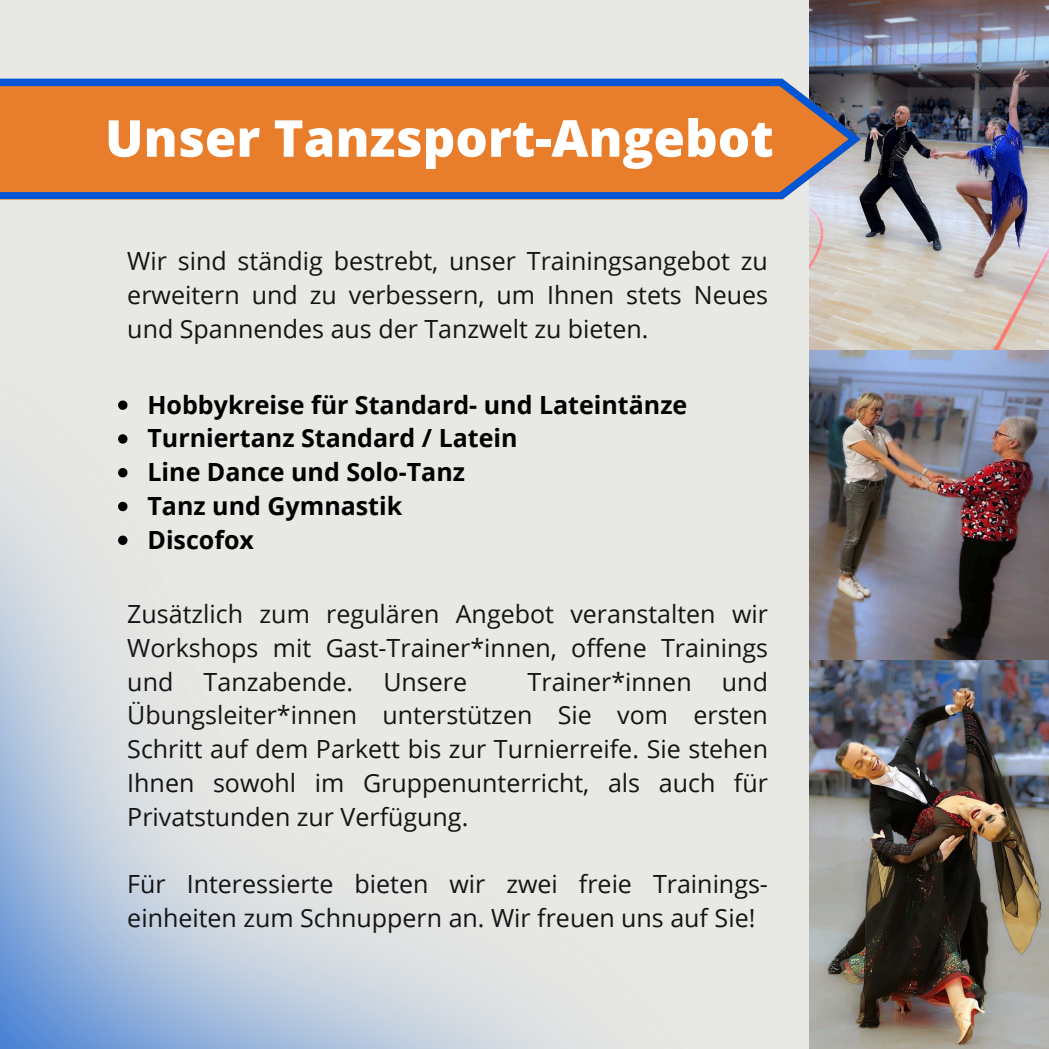
<style>
.page{position:relative;width:1049px;height:1049px;background:#fff}
.page>*{position:absolute;margin:0;border:0;box-sizing:border-box;transform-origin:0 0}
.t1{font:800 51px "Open Sans";color:#fff}
.t2{font:25px/33.8px "Open Sans";color:#141414;text-align:justify}
.t3{font:700 25px "Open Sans";color:#000}
</style>
<div class="page">
<div style="left:0;top:0;width:1048px;height:1048px;background:#e8e8e4"></div>
<img style="left:809px;top:349px;width:239px;height:699px">
<img style="left:809px;top:0;width:239px;height:349px">
<svg style="left:0;top:79px;width:860px;height:120px;background:#c87945"></svg>
<img style="left:0;top:403px;width:557px;height:645px">
<svg style="left:118px;top:400px;width:9px;height:10px"></svg>
<svg style="left:118px;top:434px;width:9px;height:9px"></svg>
<svg style="left:118px;top:468px;width:9px;height:9px"></svg>
<svg style="left:118px;top:501px;width:9px;height:10px"></svg>
<svg style="left:118px;top:535px;width:9px;height:10px"></svg>
<img style="left:67px;top:1045px;width:904px;height:3px">
<p class="t1" style="left:105px;top:102px;width:670px">Unser Tanzsport-Angebot</p>
<p class="t2" style="left:127px;top:244px;width:642px">Wir sind ständig bestrebt, unser Trainingsangebot zu erweitern und zu verbessern, um Ihnen stets Neues und Spannendes aus der Tanzwelt zu bieten.</p>
<p class="t3" style="left:147px;top:387px;width:541px">Hobbykreise für Standard- und Lateintänze</p>
<p class="t3" style="left:147px;top:420px;width:371px">Turniertanz Standard / Latein</p>
<p class="t3" style="left:147px;top:454px;width:319px">Line Dance und Solo-Tanz</p>
<p class="t3" style="left:147px;top:488px;width:256px">Tanz und Gymnastik</p>
<p class="t3" style="left:147px;top:522px;width:108px">Discofox</p>
<p class="t2" style="left:127px;top:596px;width:642px">Zusätzlich zum regulären Angebot veranstalten wir Workshops mit Gast-Trainer*innen, offene Trainings und Tanzabende. Unsere</p>
<p class="t2" style="left:127px;top:664px;width:642px;text-indent:400px">Trainer*innen und Übungsleiter*innen unterstützen Sie vom ersten Schritt auf dem Parkett bis zur Turnierreife. Sie stehen Ihnen sowohl im Gruppenunterricht, als auch für Privatstunden zur Verfügung.</p>
<p class="t2" style="left:127px;top:866px;width:642px">Für Interessierte bieten wir zwei freie Trainings&shy;einheiten zum Schnuppern an. Wir freuen uns auf Sie!</p>
</div>
